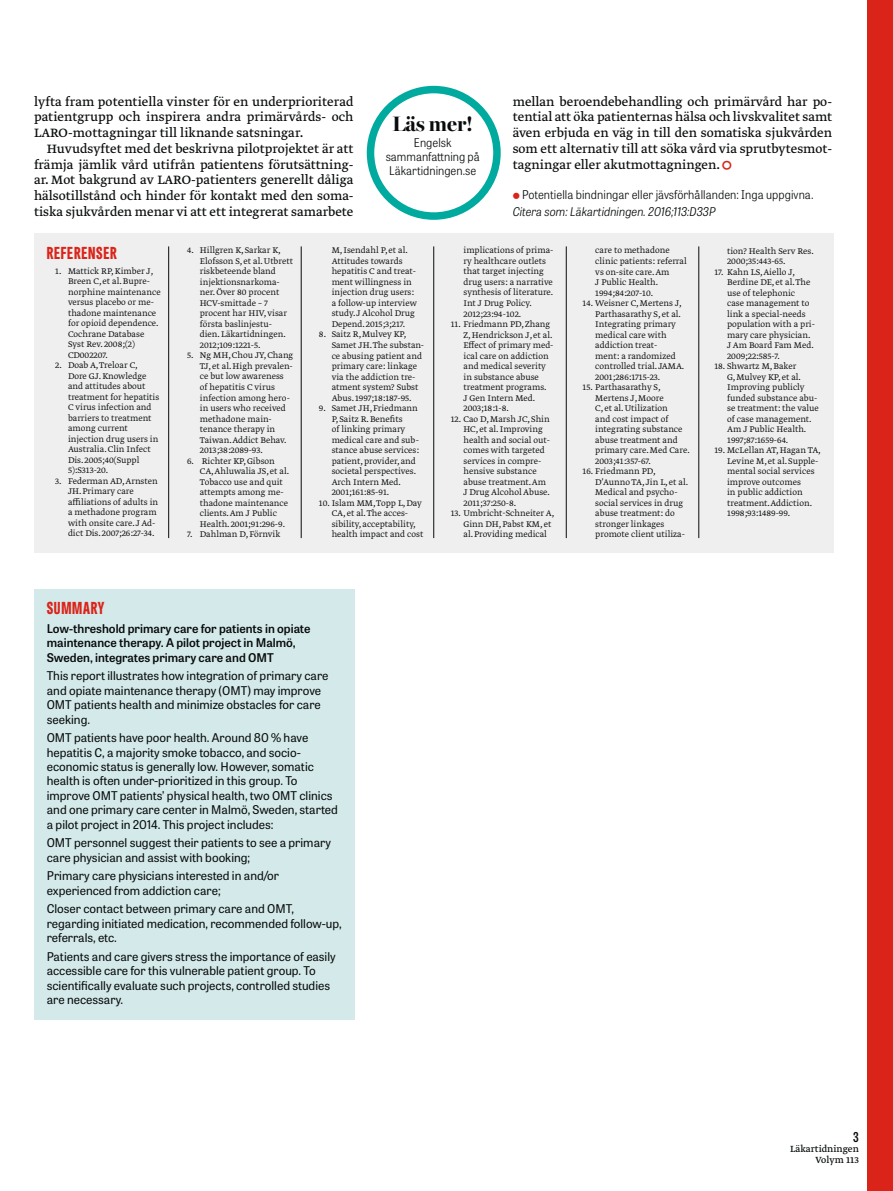
<style>
.page{position:relative;width:893px;height:1191px;background:#fff}
.page>*{position:absolute;margin:0;border:0;box-sizing:border-box;transform-origin:0 0}
.t1{font:700 21px "Miller Banner";color:#090b0c}
.t2{font:800 16.5px "Tablet Gothic Compressed";letter-spacing:.045em;color:#da241a}
.t3{font:14.25px/15.8px "Greta Text Pro Regular Min";letter-spacing:-.005em;color:#090b0c;text-align:justify}
.t4{font:600 13.5px "Tablet Gothic Condensed";color:#090b0c}
.t5{font:12px/14.4px "Tablet Gothic";color:#090b0c}
.t6{font:600 12px/14.4px "Tablet Gothic";color:#090b0c}
.t7{font:300 12px/14.4px "Tablet Gothic Narrow";letter-spacing:.005em;color:#090b0c;text-align:center}
.t8{font:italic 300 12px "Tablet Gothic Narrow";color:#090b0c}
.t9{font:10.5px/10.5px "Greta Text Pro";color:#090b0c;text-align:right}
.t10{font:9.75px/10.5px "Greta Text Pro Light Min";color:#090b0c}
.s1{color:#da241a}
</style>
<div class="page">
<div style="left:867px;top:0;width:26px;height:1191px;background:#da241a"></div>
<div style="left:34px;top:234px;width:799px;height:319px;background:#efefef"></div>
<hr style="left:168px;top:246px;width:1px;height:292px;background:#090b0c">
<hr style="left:433px;top:246px;width:1px;height:292px;background:#090b0c">
<hr style="left:301px;top:246px;width:1px;height:292px;background:#090b0c">
<hr style="left:566px;top:246px;width:1px;height:292px;background:#090b0c">
<hr style="left:698px;top:246px;width:1px;height:292px;background:#090b0c">
<div style="left:34px;top:589px;width:321px;height:430px;background:#d4eaea"></div>
<div style="left:367px;top:86px;width:134px;height:134px;border:8px solid #00aa9e;border-radius:50%"></div>
<h3 class="t3" style="left:34px;top:94px;width:321px">lyfta fram potentiella vinster för en underprioriterad patientgrupp och inspirera andra primärvårds- och LARO-mottagningar till liknande satsningar.</h3>
<p class="t3" style="left:34px;top:141px;width:321px;text-indent:13px">Huvudsyftet med det beskrivna pilotprojektet är att främja jämlik vård utifrån patientens förutsättning&shy;ar. Mot bakgrund av LARO-patienters generellt dåliga hälsotillstånd och hinder för kontakt med den soma&shy;tiska sjukvården menar vi att ett integrerat samarbete</p>
<h1 class="t1" style="left:392px;top:111px;width:82px">Läs mer!</h1>
<p class="t7" style="left:386px;top:135px;width:95px">Engelsk sammanfattning på<br>Läkartidningen.se</p>
<p class="t3" style="left:513px;top:94px;width:321px">mellan beroendebehandling och primärvård har po&shy;tential att öka patienternas hälsa och livskvalitet samt även erbjuda en väg in till den somatiska sjukvården som ett alternativ till att söka vård via sprutbytesmot&shy;tagningar eller akutmottagningen. <span class="s1">▲</span></p>
<p class="t7" style="left:522px;top:187px;width:293px">Potentiella bindningar eller jävsförhållanden: Inga uppgivna.</p>
<p class="t8" style="left:513px;top:203px;width:204px">Citera som: Läkartidningen. 2016;113:D33P</p>
<h2 class="t2" style="left:47px;top:241px;width:72px">REFERENSER</h2>
<p class="t10" style="left:68px;top:266px;width:94px;text-indent:-13px">1. Mattick RP, Kimber J,<br>Breen C, et al. Bupre&shy;norphine maintenance versus placebo or me&shy;thadone maintenance for opioid dependence.<br>Cochrane Database<br>Syst Rev. 2008;(2)<br>CD002207.</p>
<p class="t10" style="left:68px;top:360px;width:93px;text-indent:-13px">2. Doab A, Treloar C,<br>Dore GJ. Knowledge and attitudes about treatment for hepatitis<br>C virus infection and barriers to treatment among current injection drug users in<br>Australia. Clin Infect<br>Dis. 2005;40(Suppl<br>5):S313-20.</p>
<p class="t10" style="left:68px;top:476px;width:92px;text-indent:-13px">3. Federman AD, Arnsten<br>JH. Primary care affiliations of adults in a methadone program with onsite care. J Ad&shy;dict Dis. 2007;26:27-34.</p>
<p class="t10" style="left:200px;top:246px;width:95px;text-indent:-13px">4. Hillgren K, Sarkar K,<br>Elofsson S, et al. Utbrett riskbeteende bland injektionsnarkoma&shy;ner. Över 80 procent<br>HCV-smittade – 7 procent har HIV, visar första baslinjestu&shy;dien. Läkartidningen.<br>2012;109:1221-5.</p>
<p class="t10" style="left:200px;top:351px;width:95px;text-indent:-13px">5. Ng MH, Chou JY, Chang<br>TJ, et al. High prevalen&shy;ce but low awareness of hepatitis C virus infection among hero&shy;in users who received methadone main&shy;tenance therapy in<br>Taiwan. Addict Behav.<br>2013;38:2089-93.</p>
<p class="t10" style="left:200px;top:456px;width:91px;text-indent:-13px">6. Richter KP, Gibson<br>CA, Ahluwalia JS, et al.<br>Tobacco use and quit attempts among me&shy;thadone maintenance clients. Am J Public<br>Health. 2001;91:296-9.</p>
<p class="t10" style="left:187px;top:529px;width:95px">7. Dahlman D, Förnvik</p>
<p class="t10" style="left:332px;top:246px;width:87px">M, Isendahl P, et al.<br>Attitudes towards hepatitis C and treat&shy;ment willingness in injection drug users: a follow-up interview study. J Alcohol Drug<br>Depend. 2015;3;217.</p>
<p class="t10" style="left:332px;top:330px;width:94px;text-indent:-13px">8. Saitz R, Mulvey KP,<br>Samet JH. The substan&shy;ce abusing patient and primary care: linkage via the addiction tre&shy;atment system? Subst<br>Abus. 1997;18:187-95.</p>
<p class="t10" style="left:332px;top:403px;width:89px;text-indent:-13px">9. Samet JH, Friedmann<br>P, Saitz R. Benefits<br>of linking primary medical care and sub&shy;stance abuse services: patient, provider, and societal perspectives.<br>Arch Intern Med.<br>2001;161:85-91.</p>
<p class="t10" style="left:332px;top:498px;width:93px;text-indent:-13px">10. Islam MM, Topp L, Day<br>CA, et al. The acces&shy;sibility, acceptability, health impact and cost</p>
<h2 class="t2" style="left:47px;top:596px;width:59px">SUMMARY</h2>
<p class="t6" style="left:47px;top:621px;width:265px">Low-threshold primary care for patients in opiate maintenance therapy. A pilot project in Malmö,<br>Sweden, integrates primary care and OMT</p>
<p class="t5" style="left:47px;top:668px;width:283px">This report illustrates how integration of primary care and opiate maintenance therapy (OMT) may improve OMT patients health and minimize obstacles for care seeking.</p>
<p class="t5" style="left:47px;top:730px;width:293px">OMT patients have poor health. Around 80 % have hepatitis C, a majority smoke tobacco, and socio&shy;economic status is generally low. However, somatic health is often under-prioritized in this group. To improve OMT patients’ physical health, two OMT clinics and one primary care center in Malmö, Sweden, started a pilot project in 2014. This project includes:</p>
<p class="t5" style="left:47px;top:835px;width:286px">OMT personnel suggest their patients to see a primary care physician and assist with booking;</p>
<p class="t5" style="left:47px;top:868px;width:234px">Primary care physicians interested in and/or experienced from addiction care;</p>
<p class="t5" style="left:47px;top:901px;width:296px">Closer contact between primary care and OMT, regarding initiated medication, recommended follow-up, referrals, etc.</p>
<p class="t5" style="left:47px;top:948px;width:290px">Patients and care givers stress the importance of easily accessible care for this vulnerable patient group. To scientifically evaluate such projects, controlled studies are necessary.</p>
<p class="t10" style="left:463px;top:246px;width:91px">implications of prima&shy;ry healthcare outlets that target injecting drug users: a narrative synthesis of literature.<br>Int J Drug Policy.<br>2012;23:94-102.</p>
<p class="t10" style="left:463px;top:319px;width:92px;text-indent:-13px">11. Friedmann PD, Zhang<br>Z, Hendrickson J, et al.<br>Effect of primary med&shy;ical care on addiction and medical severity in substance abuse treatment programs.<br>J Gen Intern Med.<br>2003;18:1-8.</p>
<p class="t10" style="left:463px;top:414px;width:88px;text-indent:-13px">12. Cao D, Marsh JC, Shin<br>HC, et al. Improving health and social out&shy;comes with targeted services in compre&shy;hensive substance abuse treatment. Am<br>J Drug Alcohol Abuse.<br>2011;37:250-8.</p>
<p class="t10" style="left:463px;top:508px;width:92px;text-indent:-13px">13. Umbricht-Schneiter A,<br>Ginn DH, Pabst KM, et al. Providing medical</p>
<p class="t10" style="left:595px;top:246px;width:93px">care to methadone clinic patients: referral vs on-site care. Am<br>J Public Health.<br>1994;84:207-10.</p>
<p class="t10" style="left:595px;top:298px;width:91px;text-indent:-13px">14. Weisner C, Mertens J,<br>Parthasarathy S, et al.<br>Integrating primary medical care with addiction treat-<br>ment: a randomized controlled trial. JAMA.<br>2001;286:1715-23.</p>
<p class="t10" style="left:595px;top:382px;width:96px;text-indent:-13px">15. Parthasarathy S,<br>Mertens J, Moore<br>C, et al. Utilization<br>and cost impact of integrating substance abuse treatment and primary care. Med Care.<br>2003;41:357-67.</p>
<p class="t10" style="left:595px;top:466px;width:94px;text-indent:-13px">16. Friedmann PD,<br>D’Aunno TA, Jin L, et al.<br>Medical and psycho&shy;social services in drug abuse treatment: do stronger linkages promote client utiliza-</p>
<p class="t10" style="left:727px;top:246px;width:88px">tion? Health Serv Res.<br>2000;35:443-65.</p>
<p class="t10" style="left:727px;top:267px;width:89px;text-indent:-13px">17. Kahn LS, Aiello J,<br>Berdine DE, et al. The use of telephonic<br>case management to link a special-needs population with a pri&shy;mary care physician.<br>J Am Board Fam Med.<br>2009;22:585-7.</p>
<p class="t10" style="left:727px;top:361px;width:93px;text-indent:-13px">18. Shwartz M, Baker<br>G, Mulvey KP, et al.<br>Improving publicly funded substance abu&shy;se treatment: the value of case management.<br>Am J Public Health.<br>1997;87:1659-64.</p>
<p class="t10" style="left:727px;top:445px;width:95px;text-indent:-13px">19. McLellan AT, Hagan TA,<br>Levine M, et al. Supple&shy;mental social services improve outcomes<br>in public addiction treatment. Addiction.<br>1998;93:1489-99.</p>
<h3 class="t4" style="left:853px;top:1127px;width:7px">3</h3>
<p class="t9" style="left:790px;top:1144px;width:70px">Läkartidningen<br>Volym 113</p>
</div>
